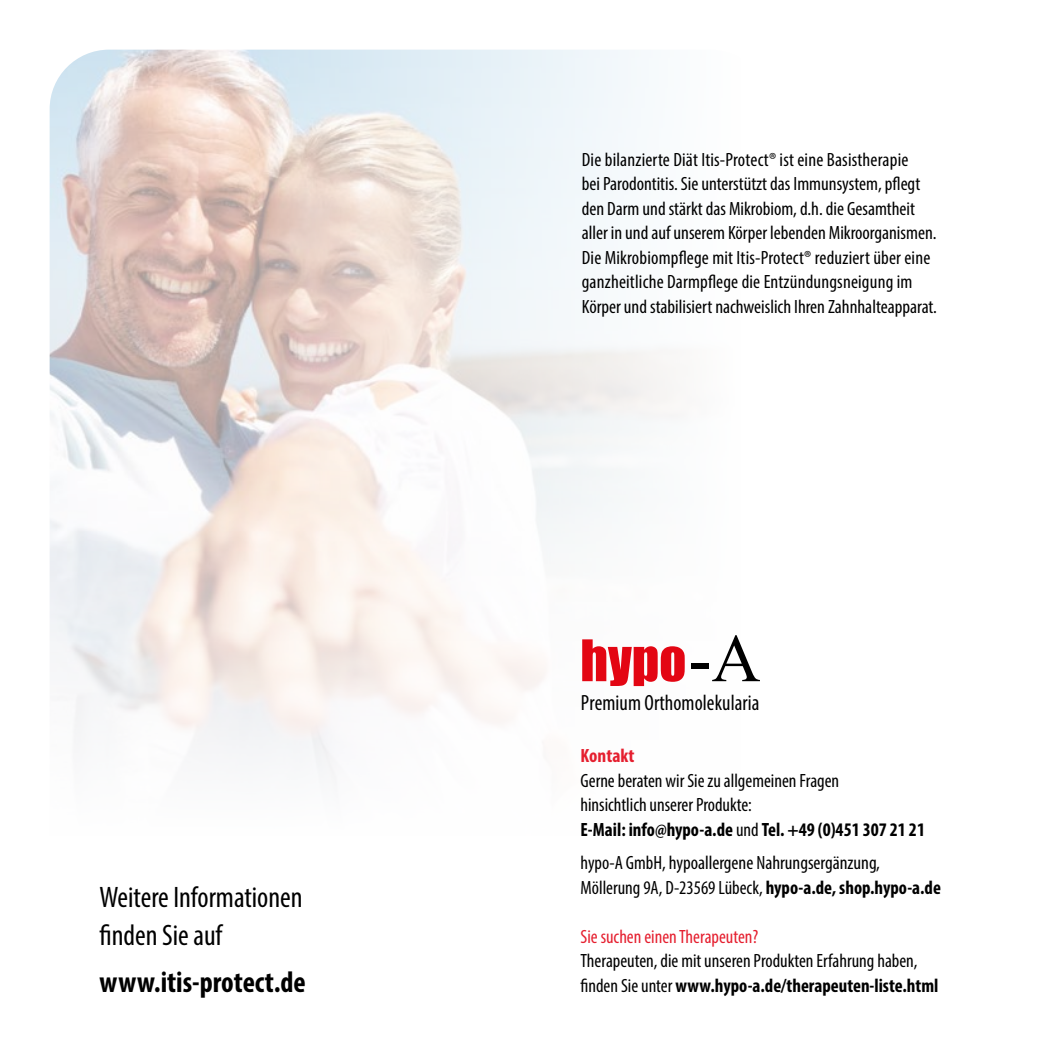
<style>
.page{position:relative;width:1042px;height:1042px;background:#fff}
.page>*{position:absolute;margin:0;border:0;box-sizing:border-box;transform-origin:0 0}
.t1{font:52.85px "Impact";color:#e30613}
.FT{font:condensed 29.75px "Myriad Pro";color:#000}
.FT-2{font:700 condensed 29.75px "Myriad Pro";color:#000}
.t2{font:condensed 22.05px "Myriad Pro";letter-spacing:.005em;color:#000;scale:.95 1}
.Aufzählung{font:condensed 19.25px/24.5px "Myriad Pro";color:#000}
.FT-3{font:condensed 19.25px "Myriad Pro";color:#000}
.FT-4{font:700 condensed 19.25px "Myriad Pro";color:#000}
.FT-5{font:condensed 19.25px "Myriad Pro";color:#e51f2f}
.FT-6{font:700 condensed 19.25px "Myriad Pro";color:#e51f2f}
.s1{font-family:"Times New Roman";font-size:68.08px;color:#000}
.s2{font-weight:400}
.s3{font-weight:700}
</style>
<div class="page">
<img style="left:50px;top:50px;width:160px;height:372px">
<svg style="left:210px;top:49px;width:464px;height:373px"></svg>
<svg style="left:50px;top:422px;width:581px;height:355px"></svg>
<p class="FT" style="left:100px;top:878px;width:204px">Weitere Informationen</p>
<p class="FT" style="left:100px;top:917px;width:124px">finden Sie auf</p>
<p class="FT-2" style="left:100px;top:964px;width:208px">www.itis-protect.de</p>
<p class="Aufzählung" style="left:582px;top:147px;width:328px">Die bilanzierte Diät Itis-Protect® ist eine Basistherapie</p>
<p class="Aufzählung" style="left:582px;top:171px;width:340px">bei Parodontitis. Sie unterstützt das Immunsystem, pflegt</p>
<p class="Aufzählung" style="left:582px;top:196px;width:335px">den Darm und stärkt das Mikrobiom, d.h. die Gesamtheit</p>
<p class="Aufzählung" style="left:582px;top:220px;width:356px">aller in und auf unserem Körper lebenden Mikroorganismen.</p>
<p class="Aufzählung" style="left:582px;top:245px;width:357px">Die Mikrobiompflege mit Itis-Protect® reduziert über eine ganzheitliche Darmpflege die Entzündungsneigung im<br>Körper und stabilisiert nachweislich Ihren Zahnhalteapparat.</p>
<p class="t1" style="left:580px;top:619px;width:182px">hypo<span class="s1">-A</span></p>
<p class="t2" style="left:581px;top:689px;width:189px">Premium Orthomolekularia</p>
<p class="FT-6" style="left:580px;top:744px;width:55px">Kontakt</p>
<p class="FT-3" style="left:580px;top:769px;width:260px">Gerne beraten wir Sie zu allgemeinen Fragen</p>
<p class="FT-3" style="left:580px;top:793px;width:173px">hinsichtlich unserer Produkte:</p>
<p class="FT-4" style="left:580px;top:817px;width:346px">E-Mail: info@hypo-a.de <span class="s2">und</span> Tel. +49 (0)451 307 21 21</p>
<p class="FT-3" style="left:580px;top:851px;width:301px">hypo-A GmbH, hypoallergene Nahrungsergänzung,</p>
<p class="FT-3" style="left:580px;top:876px;width:362px">Möllerung 9A, D-23569 Lübeck, <span class="s3">hypo-a.de, shop.hypo-a.de</span></p>
<p class="FT-5" style="left:580px;top:925px;width:179px">Sie suchen einen Therapeuten?</p>
<p class="FT-3" style="left:580px;top:949px;width:338px">Therapeuten, die mit unseren Produkten Erfahrung haben,</p>
<p class="FT-4" style="left:580px;top:973px;width:359px"><span class="s2">finden Sie unter</span> www.hypo-a.de/therapeuten-liste.html</p>
</div>
